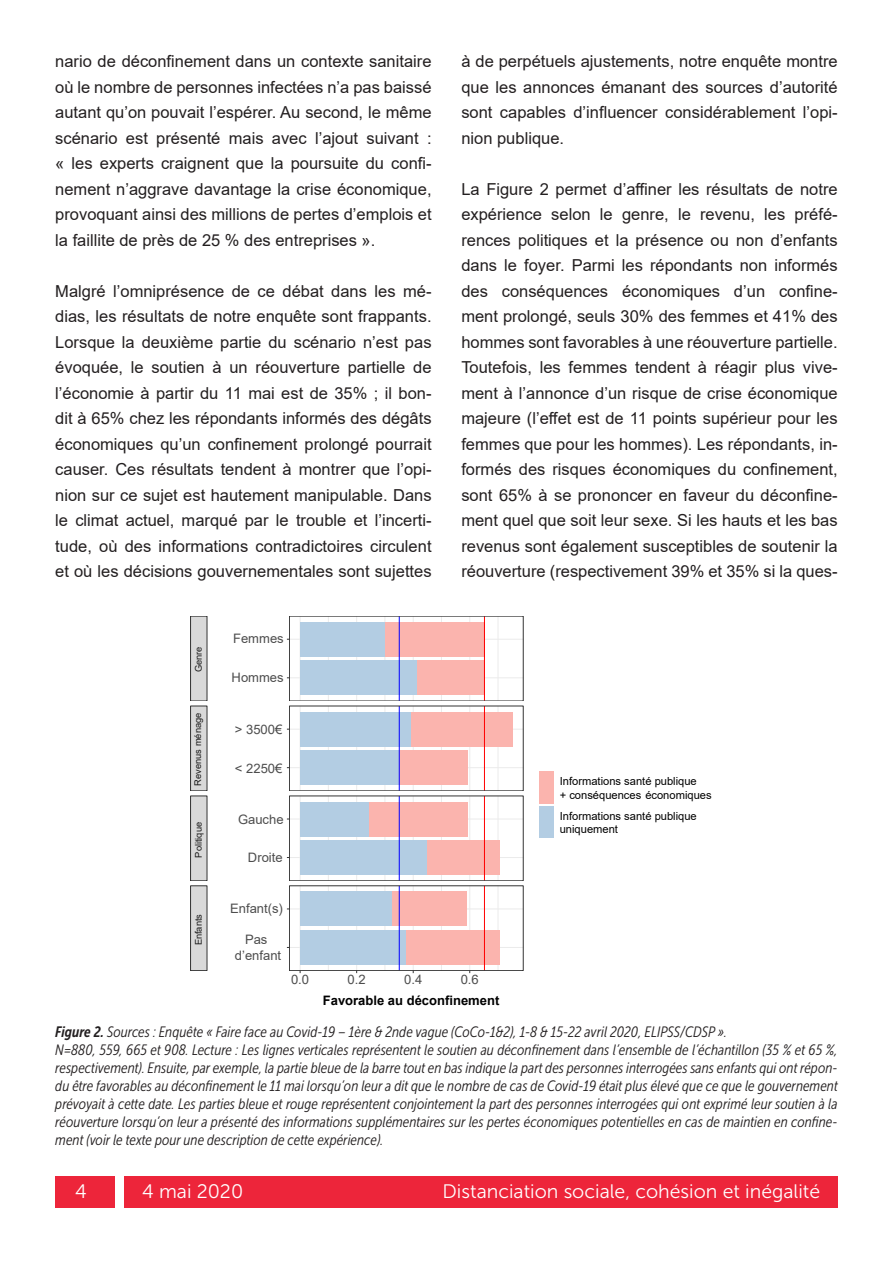
<style>
.page{position:relative;width:893px;height:1263px;background:#fff}
.page>*{position:absolute;margin:0;border:0;box-sizing:border-box;transform-origin:0 0}
.t1{font:19.5px "Museo Sans 300";color:#fff}
.t2{font:16.5px/25.5px "Arial";color:#231f20;text-align:justify}
.t3{font:italic 15px/18px "Museo Sans Cond 300";color:#231f20;text-align:justify}
.t4{font:13.05px/15.6px "Arial";color:#4d4d4d;text-align:center}
.t5{font:700 13.05px "Arial";color:#000}
.t6{font:11.1px/13.4px "Arial";color:#000}
.t7{font:9.3px "Arial";color:#1a1a1a}
.s1{font-family:"Museo Sans Cond 700"}
</style>
<div class="page">
<div style="left:124px;top:1176px;width:714px;height:32px;background:#ed253a"></div>
<div style="left:55px;top:1176px;width:60px;height:31px;background:#ed253a"></div>
<hr style="left:328px;top:616px;width:1px;height:85px;background:#ebebeb">
<hr style="left:385px;top:616px;width:1px;height:85px;background:#ebebeb">
<hr style="left:441px;top:616px;width:1px;height:85px;background:#ebebeb">
<hr style="left:498px;top:616px;width:1px;height:85px;background:#ebebeb">
<hr style="left:289px;top:677px;width:234px;height:1px;background:#ebebeb">
<hr style="left:289px;top:639px;width:234px;height:1px;background:#ebebeb">
<hr style="left:300px;top:616px;width:1px;height:85px;background:#ebebeb">
<hr style="left:356px;top:616px;width:1px;height:85px;background:#ebebeb">
<hr style="left:413px;top:616px;width:1px;height:85px;background:#ebebeb">
<hr style="left:469px;top:616px;width:1px;height:85px;background:#ebebeb">
<div style="left:417px;top:660px;width:67px;height:35px;background:#fbb4ae"></div>
<div style="left:300px;top:660px;width:117px;height:35px;background:#b3cde3"></div>
<div style="left:384px;top:622px;width:101px;height:35px;background:#fbb4ae"></div>
<div style="left:300px;top:622px;width:84px;height:35px;background:#b3cde3"></div>
<hr style="left:399px;top:616px;width:1px;height:85px;background:#00f">
<hr style="left:484px;top:616px;width:1px;height:85px;background:#f00">
<hr style="left:328px;top:706px;width:1px;height:85px;background:#ebebeb">
<hr style="left:385px;top:706px;width:1px;height:85px;background:#ebebeb">
<hr style="left:441px;top:706px;width:1px;height:85px;background:#ebebeb">
<hr style="left:498px;top:706px;width:1px;height:85px;background:#ebebeb">
<hr style="left:289px;top:767px;width:234px;height:1px;background:#ebebeb">
<hr style="left:289px;top:729px;width:234px;height:1px;background:#ebebeb">
<hr style="left:300px;top:706px;width:1px;height:85px;background:#ebebeb">
<hr style="left:356px;top:706px;width:1px;height:85px;background:#ebebeb">
<hr style="left:413px;top:706px;width:1px;height:85px;background:#ebebeb">
<hr style="left:469px;top:706px;width:1px;height:85px;background:#ebebeb">
<div style="left:398px;top:750px;width:69px;height:35px;background:#fbb4ae"></div>
<div style="left:300px;top:750px;width:98px;height:35px;background:#b3cde3"></div>
<div style="left:410px;top:712px;width:103px;height:34px;background:#fbb4ae"></div>
<div style="left:300px;top:712px;width:110px;height:34px;background:#b3cde3"></div>
<hr style="left:399px;top:706px;width:1px;height:85px;background:#00f">
<hr style="left:484px;top:706px;width:1px;height:85px;background:#f00">
<hr style="left:328px;top:796px;width:1px;height:85px;background:#ebebeb">
<hr style="left:385px;top:796px;width:1px;height:85px;background:#ebebeb">
<hr style="left:441px;top:796px;width:1px;height:85px;background:#ebebeb">
<hr style="left:498px;top:796px;width:1px;height:85px;background:#ebebeb">
<hr style="left:289px;top:857px;width:234px;height:1px;background:#ebebeb">
<hr style="left:289px;top:818px;width:234px;height:1px;background:#ebebeb">
<hr style="left:300px;top:796px;width:1px;height:85px;background:#ebebeb">
<hr style="left:356px;top:796px;width:1px;height:85px;background:#ebebeb">
<hr style="left:413px;top:796px;width:1px;height:85px;background:#ebebeb">
<hr style="left:469px;top:796px;width:1px;height:85px;background:#ebebeb">
<div style="left:427px;top:840px;width:72px;height:35px;background:#fbb4ae"></div>
<div style="left:300px;top:840px;width:127px;height:35px;background:#b3cde3"></div>
<div style="left:300px;top:802px;width:70px;height:34px;background:#b3cde3"></div>
<div style="left:370px;top:802px;width:98px;height:34px;background:#fbb4ae"></div>
<hr style="left:399px;top:796px;width:1px;height:85px;background:#00f">
<hr style="left:484px;top:796px;width:1px;height:85px;background:#f00">
<div style="left:289px;top:796px;width:234px;height:85px;border:1px solid #333"></div>
<hr style="left:328px;top:886px;width:1px;height:84px;background:#ebebeb">
<hr style="left:385px;top:886px;width:1px;height:84px;background:#ebebeb">
<hr style="left:441px;top:886px;width:1px;height:84px;background:#ebebeb">
<hr style="left:498px;top:886px;width:1px;height:84px;background:#ebebeb">
<hr style="left:289px;top:947px;width:234px;height:1px;background:#ebebeb">
<hr style="left:289px;top:908px;width:234px;height:1px;background:#ebebeb">
<hr style="left:300px;top:886px;width:1px;height:84px;background:#ebebeb">
<hr style="left:356px;top:886px;width:1px;height:84px;background:#ebebeb">
<hr style="left:413px;top:886px;width:1px;height:84px;background:#ebebeb">
<hr style="left:469px;top:886px;width:1px;height:84px;background:#ebebeb">
<div style="left:405px;top:930px;width:94px;height:35px;background:#fbb4ae"></div>
<div style="left:300px;top:930px;width:105px;height:35px;background:#b3cde3"></div>
<div style="left:392px;top:891px;width:74px;height:35px;background:#fbb4ae"></div>
<div style="left:300px;top:891px;width:92px;height:35px;background:#b3cde3"></div>
<hr style="left:399px;top:886px;width:1px;height:84px;background:#00f">
<hr style="left:484px;top:886px;width:1px;height:84px;background:#f00">
<div style="left:191px;top:616px;width:16px;height:85px;background:#d9d9d9"></div>
<div style="left:191px;top:706px;width:16px;height:85px;background:#d9d9d9"></div>
<div style="left:191px;top:796px;width:16px;height:85px;background:#d9d9d9"></div>
<div style="left:191px;top:886px;width:16px;height:84px;background:#d9d9d9"></div>
<div style="left:539px;top:771px;width:15px;height:33px;background:#fbb4ae"></div>
<div style="left:539px;top:806px;width:15px;height:32px;background:#b3cde3"></div>
<p class="t2" style="left:55px;top:49px;width:378px">nario de déconfinement dans un contexte sanitaire où le nombre de personnes infectées n’a pas baissé autant qu’on pouvait l’espérer. Au second, le même scénario est présenté mais avec l’ajout suivant : « les experts craignent que la poursuite du confi&shy;nement n’aggrave davantage la crise économique, provoquant ainsi des millions de pertes d’emplois et la faillite de près de 25 % des entreprises ».</p>
<p class="t2" style="left:55px;top:278px;width:378px">Malgré l’omniprésence de ce débat dans les mé&shy;dias, les résultats de notre enquête sont frappants.<br>Lorsque la deuxième partie du scénario n’est pas évoquée, le soutien à un réouverture partielle de l’économie à partir du 11 mai est de 35% ; il bon&shy;dit à 65% chez les répondants informés des dégâts économiques qu’un confinement prolongé pourrait causer. Ces résultats tendent à montrer que l’opi&shy;nion sur ce sujet est hautement manipulable. Dans le climat actuel, marqué par le trouble et l’incerti&shy;tude, où des informations contradictoires circulent et où les décisions gouvernementales sont sujettes</p>
<p class="t7" style="left:192px;top:672px;width:27px;rotate:-90deg">Genre</p>
<p class="t7" style="left:191px;top:786px;width:74px;rotate:-90deg">Revenus ménage</p>
<p class="t7" style="left:192px;top:858px;width:37px;rotate:-90deg">Politique</p>
<p class="t7" style="left:192px;top:945px;width:33px;rotate:-90deg">Enfants</p>
<p class="t4" style="left:233px;top:630px;width:52px">Femmes</p>
<p class="t4" style="left:232px;top:670px;width:54px">Hommes</p>
<p class="t4" style="left:235px;top:721px;width:49px">&gt; 3500€</p>
<p class="t4" style="left:235px;top:761px;width:49px">&lt; 2250€</p>
<p class="t4" style="left:238px;top:811px;width:47px">Gauche</p>
<p class="t4" style="left:248px;top:849px;width:36px">Droite</p>
<p class="t4" style="left:230px;top:901px;width:54px">Enfant(s)</p>
<p class="t4" style="left:235px;top:932px;width:48px">Pas d’enfant</p>
<p class="t2" style="left:461px;top:49px;width:378px">à de perpétuels ajustements, notre enquête montre que les annonces émanant des sources d’autorité sont capables d’influencer considérablement l’opi&shy;nion publique.</p>
<p class="t2" style="left:461px;top:176px;width:378px">La Figure 2 permet d’affiner les résultats de notre expérience selon le genre, le revenu, les préfé&shy;rences politiques et la présence ou non d’enfants dans le foyer. Parmi les répondants non informés des conséquences économiques d’un confine&shy;ment prolongé, seuls 30% des femmes et 41% des hommes sont favorables à une réouverture partielle.<br>Toutefois, les femmes tendent à réagir plus vive&shy;ment à l’annonce d’un risque de crise économique majeure (l’effet est de 11 points supérieur pour les femmes que pour les hommes). Les répondants, in&shy;formés des risques économiques du confinement, sont 65% à se prononcer en faveur du déconfine&shy;ment quel que soit leur sexe. Si les hauts et les bas revenus sont également susceptibles de soutenir la réouverture (respectivement 39% et 35% si la ques-</p>
<p class="t6" style="left:560px;top:774px;width:153px">Informations santé publique<br>+ conséquences économiques</p>
<p class="t6" style="left:560px;top:809px;width:139px">Informations santé publique uniquement</p>
<p class="t4" style="left:291px;top:972px;width:20px">0.0</p>
<p class="t4" style="left:348px;top:972px;width:20px">0.2</p>
<p class="t4" style="left:404px;top:972px;width:20px">0.4</p>
<p class="t4" style="left:461px;top:972px;width:20px">0.6</p>
<p class="t5" style="left:323px;top:991px;width:178px">Favorable au déconfinement</p>
<p class="t3" style="left:55px;top:1023px;width:673px"><span class="s1">Figure 2.</span> Sources : Enquête « Faire face au Covid-19 – 1ère &amp; 2nde vague (CoCo-1&amp;2), 1-8 &amp; 15-22 avril 2020, ELIPSS/CDSP ».</p>
<p class="t3" style="left:55px;top:1041px;width:784px">N=880, 559, 665 et 908. Lecture : Les lignes verticales représentent le soutien au déconfinement dans l’ensemble de l’échantillon (35 % et 65 %, respectivement). Ensuite, par exemple, la partie bleue de la barre tout en bas indique la part des personnes interrogées sans enfants qui ont répon&shy;du être favorables au déconfinement le 11 mai lorsqu’on leur a dit que le nombre de cas de Covid-19 était plus élevé que ce que le gouvernement prévoyait à cette date. Les parties bleue et rouge représentent conjointement la part des personnes interrogées qui ont exprimé leur soutien à la réouverture lorsqu’on leur a présenté des informations supplémentaires sur les pertes économiques potentielles en cas de maintien en confine&shy;ment (voir le texte pour une description de cette expérience).</p>
<p class="t1" style="left:75px;top:1181px;width:13px">4</p>
<p class="t1" style="left:142px;top:1181px;width:103px">4 mai 2020</p>
<p class="t1" style="left:443px;top:1181px;width:379px">Distanciation sociale, cohésion et inégalité</p>
</div>
